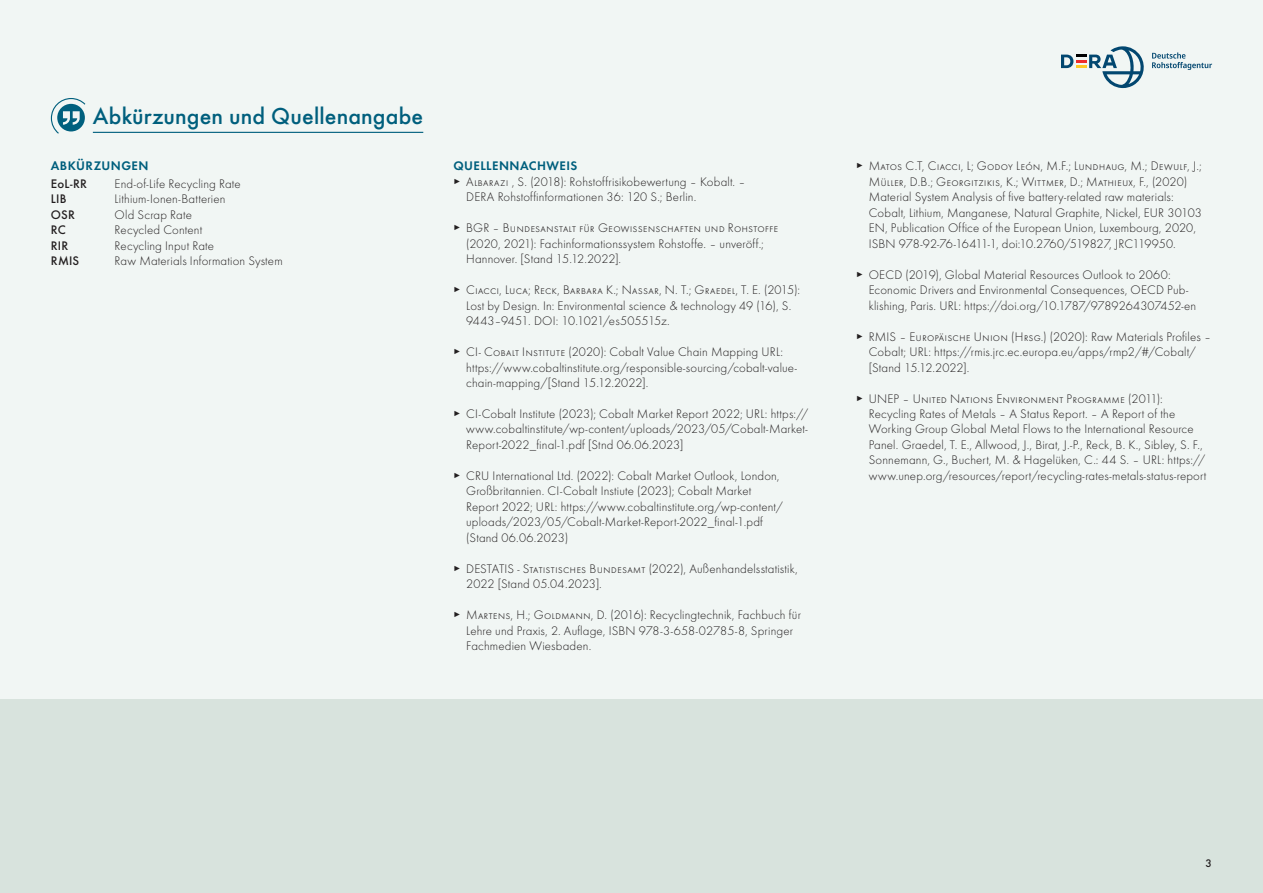
<style>
.page{position:relative;width:1263px;height:893px;background:#f1f6f4}
.page>*{position:absolute;margin:0;border:0;box-sizing:border-box;transform-origin:0 0}
.t1{font:500 24px "Function Pro";letter-spacing:.005em;color:#005f7d}
.body{font:300 12.9px/15.5px "Function Pro";letter-spacing:.01em;color:#231f20}
.t2{font:600 12.9px "Function Pro";letter-spacing:.035em;color:#005f7d}
.body-2{font:500 12.9px "Function Pro";letter-spacing:.015em;color:#231f20}
.body-3{font:500 11.4px "Function Pro";color:#231f20}
.s1{font-family:"Arial";font-weight:400;font-size:7.5px}
</style>
<div class="page">
<svg style="left:1061px;top:46px;width:151px;height:42px"></svg>
<hr style="left:93px;top:132px;width:330px;height:1px;background:#005f7d">
<svg style="left:50px;top:98px;width:36px;height:36px"></svg>
<div style="left:0;top:699px;width:1263px;height:194px;background:#d8e3dd"></div>
<h1 class="t1" style="left:93px;top:101px;width:332px">Abkürzungen und Quellenangabe</h1>
<h2 class="t2" style="left:51px;top:158px;width:99px">ABKÜRZUNGEN</h2>
<p class="body-2" style="left:51px;top:176px;width:38px">EoL-RR</p>
<p class="body" style="left:115px;top:176px;width:128px">End-of-Life Recycling Rate</p>
<p class="body-2" style="left:51px;top:191px;width:17px">LIB</p>
<p class="body" style="left:115px;top:192px;width:112px">Lithium-Ionen-Batterien</p>
<p class="body-2" style="left:51px;top:207px;width:26px">OSR</p>
<p class="body" style="left:115px;top:207px;width:79px">Old Scrap Rate</p>
<p class="body-2" style="left:51px;top:222px;width:16px">RC</p>
<p class="body" style="left:115px;top:222px;width:89px">Recycled Content</p>
<p class="body-2" style="left:51px;top:238px;width:19px">RIR</p>
<p class="body" style="left:115px;top:238px;width:101px">Recycling Input Rate</p>
<p class="body-2" style="left:51px;top:253px;width:30px">RMIS</p>
<p class="body" style="left:115px;top:253px;width:170px">Raw Materials Information System</p>
<h2 class="t2" style="left:453px;top:158px;width:125px">QUELLENNACHWEIS</h2>
<p class="body" style="left:466px;top:174px;width:281px;text-indent:-13px"><span class="s1">►</span> Albarazi , S. (2018): Rohstoffrisikobewertung – Kobalt. –<br>DERA Rohstoffinformationen 36: 120 S.; Berlin.</p>
<p class="body" style="left:466px;top:220px;width:314px;text-indent:-13px"><span class="s1">►</span> BGR – Bundesanstalt für Geowissenschaften und Rohstoffe (2020, 2021): Fachinformationssystem Rohstoffe. – unveröff.;<br>Hannover. [Stand 15.12.2022].</p>
<p class="body" style="left:466px;top:282px;width:335px;text-indent:-13px"><span class="s1">►</span> Ciacci, Luca; Reck, Barbara K.; Nassar, N. T.; Graedel, T. E. (2015):<br>Lost by Design. In: Environmental science &amp; technology 49 (16), S.<br>9443–9451. DOI: 10.1021/es505515z.</p>
<p class="body" style="left:466px;top:344px;width:332px;text-indent:-13px"><span class="s1">►</span> CI- Cobalt Institute (2020): Cobalt Value Chain Mapping URL: https://www.cobaltinstitute.org/responsible-sourcing/cobalt-value&shy;chain-mapping/[Stand 15.12.2022].</p>
<p class="body" style="left:466px;top:406px;width:343px;text-align:justify;text-indent:-13px"><span class="s1">►</span> CI-Cobalt Institute (2023); Cobalt Market Report 2022; URL: https:// www.cobaltinstitute/wp-content/uploads/2023/05/Cobalt-Market-Report-2022_final-1.pdf [Stnd 06.06.2023]</p>
<p class="body" style="left:466px;top:468px;width:318px;text-indent:-13px"><span class="s1">►</span> CRU International Ltd. (2022): Cobalt Market Outlook, London, Großbritannien. CI-Cobalt Instiute (2023); Cobalt Market Report 2022; URL: https://www.cobaltinstitute.org/wp-content/ uploads/2023/05/Cobalt-Market-Report-2022_final-1.pdf (Stand 06.06.2023)</p>
<p class="body" style="left:466px;top:561px;width:333px;text-indent:-13px"><span class="s1">►</span> DESTATIS - Statistisches Bundesamt (2022), Außenhandelsstatistik,<br>2022 [Stand 05.04.2023].</p>
<p class="body" style="left:466px;top:607px;width:336px;text-indent:-13px"><span class="s1">►</span> Martens, H.; Goldmann, D. (2016): Recyclingtechnik, Fachbuch für<br>Lehre und Praxis, 2. Auflage, ISBN 978-3-658-02785-8, Springer<br>Fachmedien Wiesbaden.</p>
<p class="body" style="left:869px;top:158px;width:335px;text-indent:-13px"><span class="s1">►</span> Matos C.T, Ciacci, L; Godoy León, M.F.; Lundhaug, M.; Dewulf, J.; Müller, D.B.; Georgitzikis, K.; Wittmer, D.; Mathieux, F., (2020)<br>Material System Analysis of five battery-related raw materials:<br>Cobalt, Lithium, Manganese, Natural Graphite, Nickel, EUR 30103<br>EN, Publication Office of the European Union, Luxembourg, 2020, ISBN 978-92-76-16411-1, doi:10.2760/519827, JRC119950.</p>
<p class="body" style="left:869px;top:267px;width:329px;text-indent:-13px"><span class="s1">►</span> OECD (2019), Global Material Resources Outlook to 2060:<br>Economic Drivers and Environmental Consequences, OECD Pub&shy;klishing, Paris. URL: https://doi.org/10.1787/9789264307452-en</p>
<p class="body" style="left:869px;top:329px;width:344px;text-indent:-13px"><span class="s1">►</span> RMIS – Europäische Union (Hrsg.) (2020): Raw Materials Profiles –<br>Cobalt; URL: https://rmis.jrc.ec.europa.eu/apps/rmp2/#/Cobalt/ [Stand 15.12.2022].</p>
<p class="body" style="left:869px;top:391px;width:339px;text-indent:-13px"><span class="s1">►</span> UNEP – United Nations Environment Programme (2011):<br>Recycling Rates of Metals – A Status Report. – A Report of the Working Group Global Metal Flows to the International Resource Panel. Graedel, T. E., Allwood, J., Birat, J.-P., Reck, B. K., Sibley, S. F., Sonnemann, G., Buchert, M. &amp; Hagelüken, C.: 44 S. – URL: https:// www.unep.org/resources/report/recycling-rates-metals-status-report</p>
<p class="body-3" style="left:1206px;top:856px;width:8px">3</p>
</div>
